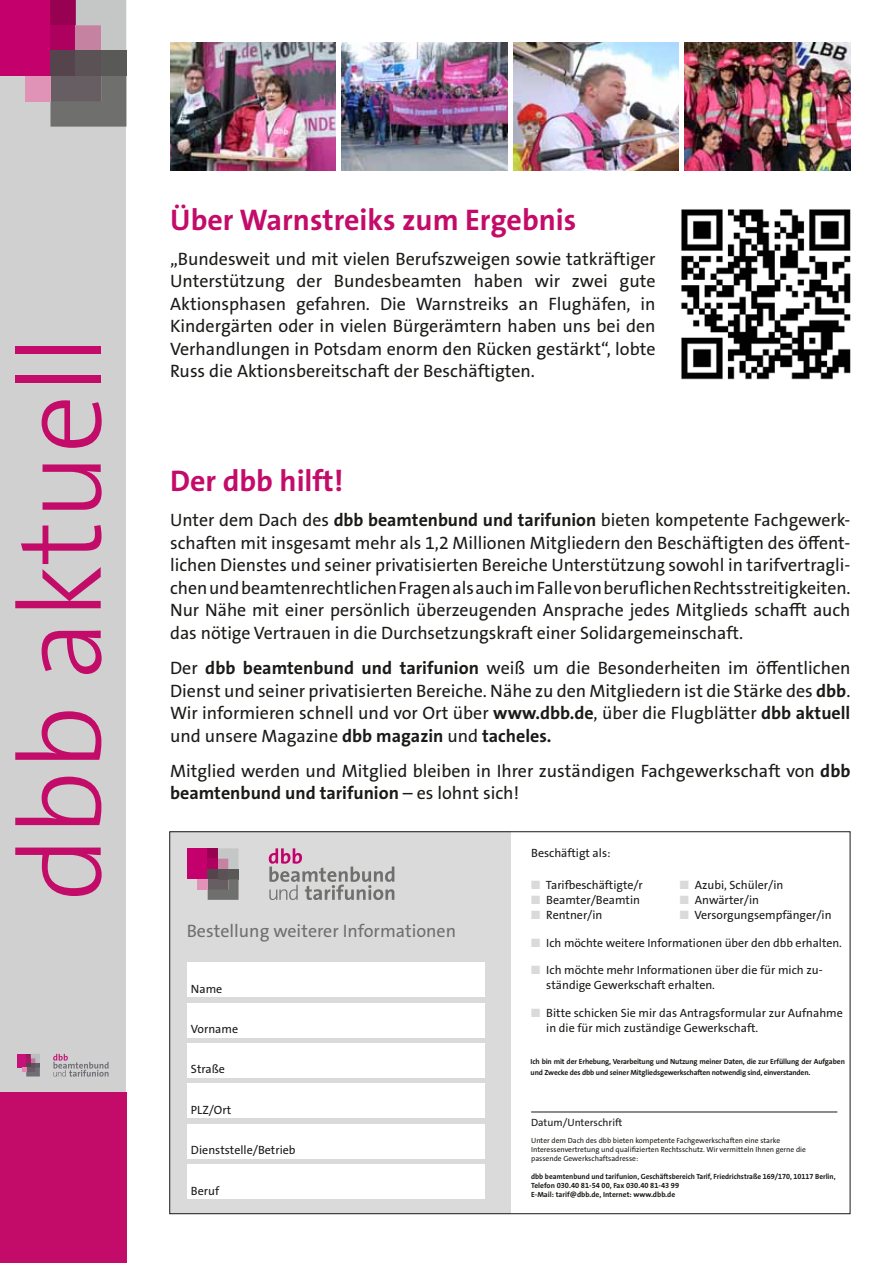
<style>
.page{position:relative;width:893px;height:1263px;background:#fff}
.page>*{position:absolute;margin:0;border:0;box-sizing:border-box;transform-origin:0 0}
.t1{font:300 117px "The Sans Os F";color:#c30c69}
.t2{font:700 30px "The Sans Os F";color:#c30c69}
.t3{font:18px/22.5px "The Sans Os F";color:#1a1a18;text-align:justify}
.t4{font:18px "The Sans Os F";color:#6f6f6e}
.t5{font:12px/15px "The Sans Os F";color:#1a1a18}
.t6{font:10.5px "The Sans Os F";color:#1a1a18}
.t7{font:700 7.5px/9px "The Sans Os F";letter-spacing:-.015em;color:#1a1a18}
.t8{font:7.5px/9px "The Sans Os F";color:#1a1a18}
.s1{font-weight:700}
.s2{color:#dadada}
</style>
<div class="page">
<div style="left:0;top:0;width:126px;height:1263px;background:#d0d0d0"></div>
<div style="left:0;top:1093px;width:126px;height:170px;background:#c30c69"></div>
<svg style="left:53px;top:1054px;width:56px;height:22px"></svg>
<div style="left:17px;top:1054px;width:9px;height:13px;background:#c61278"></div>
<svg style="left:22px;top:1054px;width:18px;height:22px"></svg>
<div style="left:170px;top:831px;width:340px;height:383px;background:#dadada"></div>
<div style="left:187px;top:963px;width:297px;height:34px;background:#fff"></div>
<div style="left:187px;top:1003px;width:297px;height:34px;background:#fff"></div>
<div style="left:187px;top:1043px;width:297px;height:34px;background:#fff"></div>
<div style="left:187px;top:1084px;width:297px;height:34px;background:#fff"></div>
<div style="left:187px;top:1124px;width:297px;height:34px;background:#fff"></div>
<div style="left:187px;top:1165px;width:297px;height:34px;background:#fff"></div>
<hr style="left:531px;top:1111px;width:306px;height:1px;background:#1a1a18">
<svg style="left:269px;top:848px;width:125px;height:52px"></svg>
<div style="left:187px;top:848px;width:21px;height:31px;background:#c3006b"></div>
<div style="left:208px;top:848px;width:10px;height:11px;background:#980052"></div>
<div style="left:208px;top:859px;width:10px;height:10px;background:#ae005f"></div>
<div style="left:208px;top:869px;width:10px;height:10px;background:#55444b"></div>
<svg style="left:218px;top:848px;width:21px;height:21px"></svg>
<div style="left:218px;top:869px;width:10px;height:10px;background:#5b5256"></div>
<div style="left:228px;top:869px;width:11px;height:10px;background:#595958"></div>
<svg style="left:208px;top:879px;width:31px;height:21px"></svg>
<div style="left:197px;top:879px;width:11px;height:10px;background:#e193b7"></div>
<div style="left:0;top:0;width:51px;height:76px;background:#c3006b"></div>
<div style="left:51px;top:0;width:25px;height:25px;background:#980052"></div>
<div style="left:51px;top:25px;width:25px;height:26px;background:#ae005f"></div>
<div style="left:51px;top:51px;width:25px;height:25px;background:#55444b"></div>
<svg style="left:76px;top:0;width:50px;height:51px"></svg>
<div style="left:76px;top:51px;width:25px;height:25px;background:#5b5256"></div>
<div style="left:101px;top:51px;width:25px;height:25px;background:#595958"></div>
<svg style="left:51px;top:76px;width:75px;height:51px;background:#6c6a6a"></svg>
<div style="left:25px;top:76px;width:26px;height:25px;background:#e193b7"></div>
<img style="left:681px;top:209px;width:170px;height:171px">
<img style="left:513px;top:43px;width:166px;height:127px">
<img style="left:342px;top:43px;width:165px;height:127px">
<img style="left:685px;top:43px;width:165px;height:127px">
<img style="left:170px;top:43px;width:166px;height:127px">
<h1 class="t1" style="left:-14px;top:901px;width:568px;rotate:-90deg">dbb aktuell</h1>
<h2 class="t2" style="left:170px;top:200px;width:408px">Über Warnstreiks zum Ergebnis</h2>
<p class="t3" style="left:170px;top:248px;width:487px">„Bundesweit und mit vielen Berufszweigen sowie tatkräftiger Unterstützung der Bundesbeamten haben wir zwei gute Aktionsphasen gefahren. Die Warnstreiks an Flughäfen, in Kindergärten oder in vielen Bürgerämtern haben uns bei den Verhandlungen in Potsdam enorm den Rücken gestärkt“, lobte Russ die Aktionsbereitschaft der Beschäftigten.</p>
<h2 class="t2" style="left:170px;top:462px;width:175px">Der dbb hilft!</h2>
<p class="t3" style="left:170px;top:509px;width:682px">Unter dem Dach des <span class="s1">dbb beamtenbund und tarifunion</span> bieten kompetente Fachgewerk&shy;schaften mit insgesamt mehr als 1,2 Millionen Mitgliedern den Beschäftigten des öffent&shy;lichen Dienstes und seiner privatisierten Bereiche Unterstützung sowohl in tarifvertragli&shy;chen und beamtenrechtlichen Fragen als auch im Falle von beruflichen Rechtsstreitigkeiten.<br>Nur Nähe mit einer persönlich überzeugenden Ansprache jedes Mitglieds schafft auch das nötige Vertrauen in die Durchsetzungskraft einer Solidargemeinschaft.</p>
<p class="t3" style="left:170px;top:657px;width:682px">Der <span class="s1">dbb beamtenbund und tarifunion</span> weiß um die Besonderheiten im öffentlichen Dienst und seiner privatisierten Bereiche. Nähe zu den Mitgliedern ist die Stärke des <span class="s1">dbb</span>.<br>Wir informieren schnell und vor Ort über <span class="s1">www.dbb.de</span>, über die Flugblätter <span class="s1">dbb aktuell </span>und unsere Magazine <span class="s1">dbb magazin</span> und <span class="s1">tacheles.</span></p>
<p class="t3" style="left:170px;top:760px;width:682px">Mitglied werden und Mitglied bleiben in Ihrer zuständigen Fachgewerkschaft von <span class="s1">dbb beamtenbund und tarifunion</span> – es lohnt sich!</p>
<p class="t4" style="left:187px;top:919px;width:271px">Bestellung weiterer Informationen</p>
<p class="t5" style="left:191px;top:981px;width:33px">Name</p>
<p class="t5" style="left:191px;top:1021px;width:49px">Vorname</p>
<p class="t5" style="left:191px;top:1062px;width:35px">Straße</p>
<p class="t5" style="left:191px;top:1102px;width:42px">PLZ/Ort</p>
<p class="t5" style="left:191px;top:1143px;width:106px">Dienststelle/Betrieb</p>
<p class="t5" style="left:191px;top:1183px;width:30px">Beruf</p>
<p class="t5" style="left:531px;top:845px;width:81px">Beschäftigt als:</p>
<p class="t5" style="left:531px;top:877px;width:113px"><span class="s2">■</span> Tarifbeschäftigte/r</p>
<p class="t5" style="left:680px;top:877px;width:105px"><span class="s2">■</span> Azubi, Schüler/in</p>
<p class="t5" style="left:531px;top:892px;width:110px"><span class="s2">■</span> Beamter/Beamtin</p>
<p class="t5" style="left:680px;top:892px;width:81px"><span class="s2">■</span> Anwärter/in</p>
<p class="t5" style="left:531px;top:907px;width:73px"><span class="s2">■</span> Rentner/in</p>
<p class="t5" style="left:680px;top:907px;width:153px"><span class="s2">■</span> Versorgungsempfänger/in</p>
<p class="t5" style="left:531px;top:935px;width:312px"><span class="s2">■</span> Ich möchte weitere Informationen über den dbb erhalten.</p>
<p class="t5" style="left:546px;top:963px;width:278px;text-indent:-15px"><span class="s2">■</span> Ich möchte mehr Informationen über die für mich zu&shy;ständige Gewerkschaft erhalten.</p>
<p class="t5" style="left:546px;top:1006px;width:298px;text-indent:-15px"><span class="s2">■</span> Bitte schicken Sie mir das Antragsformular zur Aufnahme in die für mich zuständige Gewerkschaft.</p>
<p class="t7" style="left:531px;top:1056px;width:316px;line-height:10.5px">Ich bin mit der Erhebung, Verarbeitung und Nutzung meiner Daten, die zur Erfüllung der Aufgaben und Zwecke des dbb und seiner Mitgliedsgewerkschaften notwendig sind, einverstanden.</p>
<p class="t6" style="left:531px;top:1115px;width:93px">Datum/Unterschrift</p>
<p class="t8" style="left:531px;top:1136px;width:276px">Unter dem Dach des dbb bieten kompetente Fachgewerkschaften eine starke<br>Interessenvertretung und qualifizierten Rechtsschutz. Wir vermitteln Ihnen gerne die passende Gewerkschaftsadresse:</p>
<p class="t7" style="left:531px;top:1172px;width:306px">dbb beamtenbund und tarifunion, Geschäftsbereich Tarif, Friedrichstraße 169/170, 10117 Berlin,<br>Telefon 030.40 81-54 00, Fax 030.40 81-43 99<br>E-Mail: tarif@dbb.de, Internet: www.dbb.de</p>
</div>
